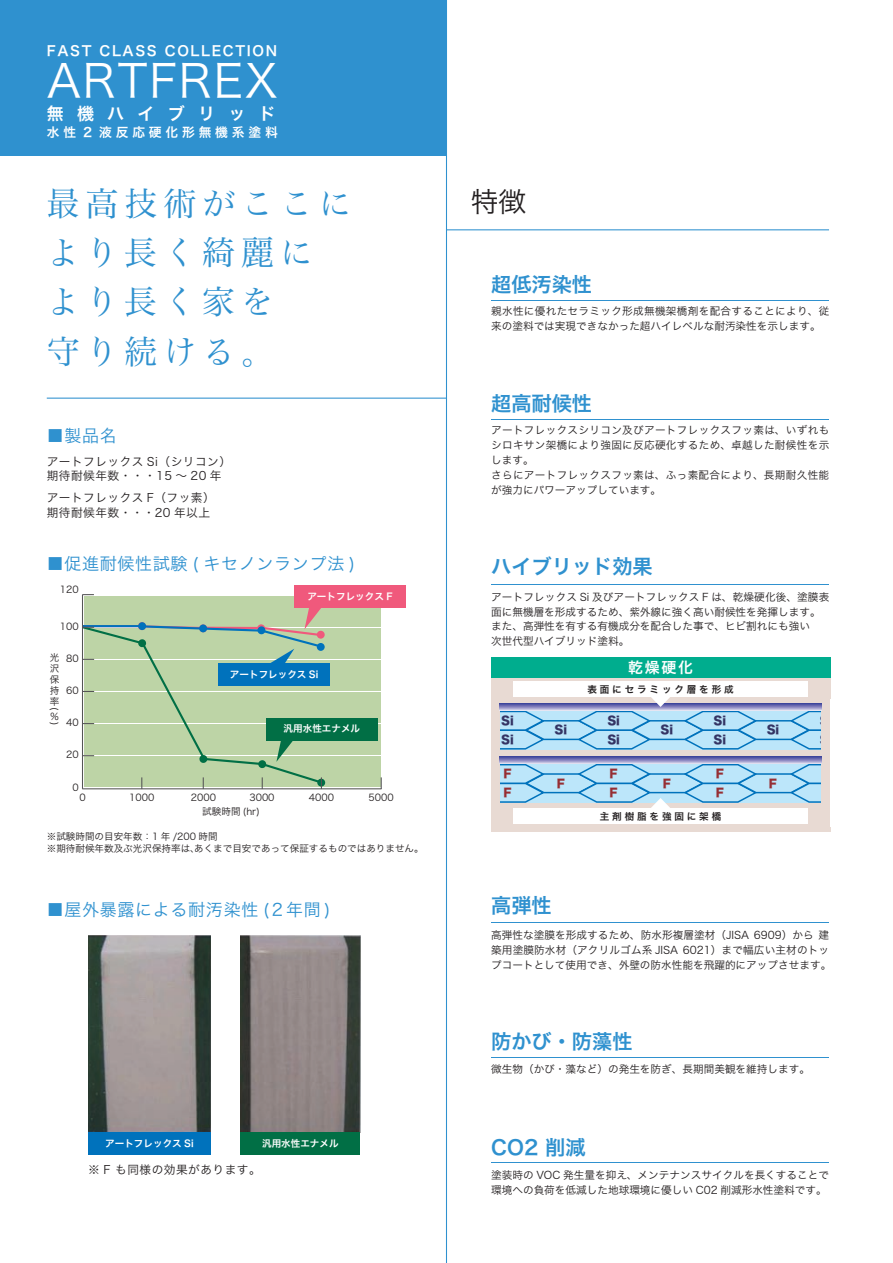
<style>
.page{position:relative;width:893px;height:1263px;background:#fff}
.page>*{position:absolute;margin:0;border:0;box-sizing:border-box;transform-origin:0 0}
.t1{font:45.75px "Hira Kaku Pro W3";letter-spacing:.04em;color:#fff}
.t2{font:33px/49.2px "Hira Min Pro W3";letter-spacing:.18em;color:#2f91cf}
.t3{font:27.6px "Hira Kaku Pro W3";color:#231f20}
.t4{font:20.25px "Hira Kaku Pro W6";color:#2f91cf}
.t5{font:16.95px "Hira Kaku Pro W3";letter-spacing:.04em;color:#2f91cf}
.t6{font:16.95px "Hira Kaku Pro W6";letter-spacing:.78em;color:#fff}
.t7{font:14.85px "Hira Kaku Pro W6";color:#fff}
.t8{font:13.8px "Hira Kaku Pro W6";letter-spacing:.12em;color:#fff}
.t9{font:12.75px "Hira Kaku Pro W6";letter-spacing:.3em;color:#fff}
.t10{font:11.7px/14.4px "Hira Kaku Pro W3";letter-spacing:.04em;color:#231f20}
.t11{font:11.7px "Hira Kaku Std W8";color:#343464}
.t12{font:11.7px "Hira Kaku Std W8";color:#962e33}
.t13{font:10.65px/14.9px "Hira Kaku Pro W3";color:#231f20}
.t14{font:10.65px/14.9px "Hira Kaku Pro W3";letter-spacing:.03em;color:#231f20}
.t15{font:9.6px/10.9px "Hira Kaku Pro W3";color:#231f20;text-align:justify}
.t16{font:9.6px "Hira Kaku Pro W6";color:#fff}
.t17{font:9.6px "Hira Kaku Pro W6";letter-spacing:.3em;color:#231f20}
</style>
<div class="page">
<hr style="left:446px;top:0;width:1px;height:1263px;background:#2f91cf">
<hr style="left:47px;top:398px;width:399px;height:1px;background:#2f91cf">
<hr style="left:446px;top:229px;width:383px;height:1px;background:#2f91cf">
<div style="left:0;top:0;width:446px;height:155px;background:#2f91cf"></div>
<div style="left:84px;top:724px;width:297px;height:31px;background:#bdd4a6"></div>
<div style="left:84px;top:756px;width:297px;height:31px;background:#bdd4a6"></div>
<div style="left:84px;top:692px;width:297px;height:31px;background:#bdd4a6"></div>
<div style="left:84px;top:660px;width:297px;height:31px;background:#bdd4a6"></div>
<div style="left:84px;top:628px;width:297px;height:31px;background:#bdd4a6"></div>
<div style="left:84px;top:596px;width:297px;height:31px;background:#bdd4a6"></div>
<div style="left:317px;top:779px;width:8px;height:7px;background:#016f45;border-radius:50%"></div>
<hr style="left:82px;top:788px;width:299px;height:1px;background:#555556">
<svg style="left:381px;top:777px;width:1px;height:12px"></svg>
<img style="left:88px;top:936px;width:123px;height:196px">
<img style="left:241px;top:936px;width:119px;height:196px">
<div style="left:88px;top:1132px;width:123px;height:23px;background:#0072bc"></div>
<div style="left:241px;top:1132px;width:119px;height:23px;background:#016f45"></div>
<div style="left:294px;top:585px;width:112px;height:23px;background:#f0597c"></div>
<div style="left:266px;top:718px;width:111px;height:22px;background:#016f45"></div>
<div style="left:219px;top:663px;width:111px;height:23px;background:#0072bc"></div>
<svg style="left:82px;top:594px;width:242px;height:195px"></svg>
<hr style="left:491px;top:300px;width:338px;height:1px;background:#2f91cf">
<hr style="left:491px;top:419px;width:338px;height:1px;background:#2f91cf">
<hr style="left:491px;top:585px;width:338px;height:1px;background:#2f91cf">
<hr style="left:491px;top:1057px;width:338px;height:1px;background:#2f91cf">
<hr style="left:491px;top:922px;width:338px;height:1px;background:#2f91cf">
<hr style="left:491px;top:1162px;width:338px;height:1px;background:#2f91cf">
<div style="left:491px;top:657px;width:339px;height:174px;background:#e8dad3"></div>
<div style="left:491px;top:657px;width:339px;height:20px;background:#00ad8e"></div>
<svg style="left:500px;top:756px;width:321px;height:7px;background:#7a7bba"></svg>
<div style="left:513px;top:682px;width:295px;height:15px;background:#fff"></div>
<div style="left:513px;top:809px;width:295px;height:15px;background:#fff"></div>
<svg style="left:499px;top:696px;width:332px;height:54px"></svg>
<svg style="left:499px;top:763px;width:323px;height:46px;background:#afd8ee"></svg>
<p class="t8" style="left:47px;top:38px;width:232px">FAST CLASS COLLECTION</p>
<h1 class="t1" style="left:47px;top:41px;width:233px">ARTFREX</h1>
<h3 class="t6" style="left:47px;top:98px;width:230px">無機ハイブリッド</h3>
<p class="t9" style="left:47px;top:120px;width:233px">水性 2 液反応硬化形無機系塗料</p>
<h2 class="t2" style="left:47px;top:176px;width:307px">最高技術がここにより長く綺麗により長く家を<br>守り続ける。</h2>
<h3 class="t5" style="left:47px;top:420px;width:72px">■製品名</h3>
<p class="t10" style="left:47px;top:453px;width:186px">アートフレックス Si（シリコン）期待耐候年数・・・15 ～ 20 年</p>
<p class="t10" style="left:47px;top:490px;width:170px">アートフレックス F（フッ素）期待耐候年数・・・20 年以上</p>
<h3 class="t5" style="left:47px;top:548px;width:310px">■促進耐候性試験 ( キセノンランプ法 )</h3>
<p class="t15" style="left:60px;top:584px;width:20px">120</p>
<p class="t15" style="left:60px;top:620px;width:20px">100</p>
<p class="t15" style="left:50px;top:651px;width:11px">光沢保持率</p>
<p class="t15" style="left:61px;top:707px;width:5px;rotate:90deg">(</p>
<p class="t15" style="left:50px;top:710px;width:10px">％</p>
<p class="t15" style="left:61px;top:722px;width:5px;rotate:90deg">)</p>
<p class="t15" style="left:66px;top:652px;width:14px">80</p>
<p class="t15" style="left:66px;top:684px;width:14px">60</p>
<p class="t15" style="left:66px;top:716px;width:14px">40</p>
<p class="t15" style="left:66px;top:748px;width:14px">20</p>
<p class="t15" style="left:72px;top:781px;width:8px">0</p>
<p class="t16" style="left:307px;top:587px;width:87px">アートフレックス F</p>
<p class="t16" style="left:230px;top:666px;width:90px">アートフレックス Si</p>
<p class="t16" style="left:284px;top:720px;width:78px">汎用水性エナメル</p>
<p class="t15" style="left:80px;top:791px;width:8px">0</p>
<p class="t15" style="left:129px;top:791px;width:27px">1000</p>
<p class="t15" style="left:191px;top:791px;width:27px">2000</p>
<p class="t15" style="left:249px;top:791px;width:27px">3000</p>
<p class="t15" style="left:309px;top:791px;width:27px">4000</p>
<p class="t15" style="left:369px;top:791px;width:27px">5000</p>
<p class="t15" style="left:202px;top:805px;width:59px">試験時間 (hr)</p>
<p class="t15" style="left:47px;top:829px;width:378px;line-height:12.5px">※試験時間の目安年数：1 年 /200 時間<br>※期待耐候年数及ぶ光沢保持率は、あくまで目安であって保証するものではありません。</p>
<h3 class="t5" style="left:47px;top:894px;width:285px">■屋外暴露による耐汚染性 (2年間 )</h3>
<p class="t16" style="left:105px;top:1135px;width:90px">アートフレックス Si</p>
<p class="t16" style="left:262px;top:1135px;width:78px">汎用水性エナメル</p>
<p class="t10" style="left:88px;top:1161px;width:174px">※ F も同様の効果があります。</p>
<h3 class="t3" style="left:471px;top:177px;width:57px">特徴</h3>
<h3 class="t4" style="left:491px;top:266px;width:102px">超低汚染性</h3>
<p class="t13" style="left:491px;top:303px;width:340px">親水性に優れたセラミック形成無機架橋剤を配合することにより、従来の塗料では実現できなかった超ハイレベルな耐汚染性を示します。</p>
<h3 class="t4" style="left:491px;top:385px;width:102px">超高耐候性</h3>
<p class="t14" style="left:491px;top:422px;width:340px">アートフレックスシリコン及びアートフレックスフッ素は、いずれもシロキサン架橋により強固に反応硬化するため、卓越した耐候性を示します。<br>さらにアートフレックスフッ素は、ふっ素配合により、長期耐久性能が強力にパワーアップしています。</p>
<h3 class="t4" style="left:491px;top:548px;width:163px">ハイブリッド効果</h3>
<p class="t13" style="left:491px;top:588px;width:340px">アートフレックス Si 及びアートフレックス F は、乾燥硬化後、塗膜表面に無機層を形成するため、紫外線に強く高い耐候性を発揮します。また、高弾性を有する有機成分を配合した事で、ヒビ割れにも強い<br>次世代型ハイブリッド塗料。</p>
<h3 class="t7" style="left:628px;top:654px;width:66px">乾燥硬化</h3>
<p class="t17" style="left:587px;top:681px;width:148px">表面にセラミック層を形成</p>
<p class="t11" style="left:501px;top:714px;width:14px">Si</p>
<p class="t11" style="left:501px;top:733px;width:14px">Si</p>
<p class="t11" style="left:554px;top:723px;width:14px">Si</p>
<p class="t11" style="left:607px;top:714px;width:14px">Si</p>
<p class="t11" style="left:607px;top:733px;width:14px">Si</p>
<p class="t11" style="left:661px;top:723px;width:14px">Si</p>
<p class="t11" style="left:713px;top:714px;width:14px">Si</p>
<p class="t11" style="left:713px;top:733px;width:14px">Si</p>
<p class="t11" style="left:767px;top:723px;width:14px">Si</p>
<p class="t11" style="left:820px;top:714px;width:14px">Si</p>
<p class="t11" style="left:820px;top:733px;width:14px">Si</p>
<p class="t12" style="left:503px;top:767px;width:10px">F</p>
<p class="t12" style="left:503px;top:786px;width:10px">F</p>
<p class="t12" style="left:557px;top:777px;width:10px">F</p>
<p class="t12" style="left:610px;top:767px;width:10px">F</p>
<p class="t12" style="left:610px;top:786px;width:10px">F</p>
<p class="t12" style="left:663px;top:777px;width:10px">F</p>
<p class="t12" style="left:716px;top:767px;width:10px">F</p>
<p class="t12" style="left:716px;top:786px;width:10px">F</p>
<p class="t12" style="left:769px;top:777px;width:10px">F</p>
<p class="t17" style="left:600px;top:808px;width:123px">主剤樹脂を強固に架橋</p>
<h3 class="t4" style="left:491px;top:887px;width:62px">高弾性</h3>
<p class="t13" style="left:491px;top:927px;width:342px">高弾性な塗膜を形成するため、防水形複層塗材（JISA 6909）から 建築用塗膜防水材（アクリルゴム系 JISA 6021）まで幅広い主材のトップコートとして使用でき、外壁の防水性能を飛躍的にアップさせます。</p>
<h3 class="t4" style="left:491px;top:1023px;width:143px">防かび・防藻性</h3>
<p class="t13" style="left:491px;top:1060px;width:320px">微生物（かび・藻など）の発生を防ぎ、長期間美観を維持します。</p>
<h3 class="t4" style="left:491px;top:1129px;width:96px">CO2 削減</h3>
<p class="t13" style="left:491px;top:1166px;width:339px">塗装時の VOC 発生量を抑え、メンテナンスサイクルを長くすることで環境への負荷を低減した地球環境に優しい C02 削減形水性塗料です。</p>
</div>
